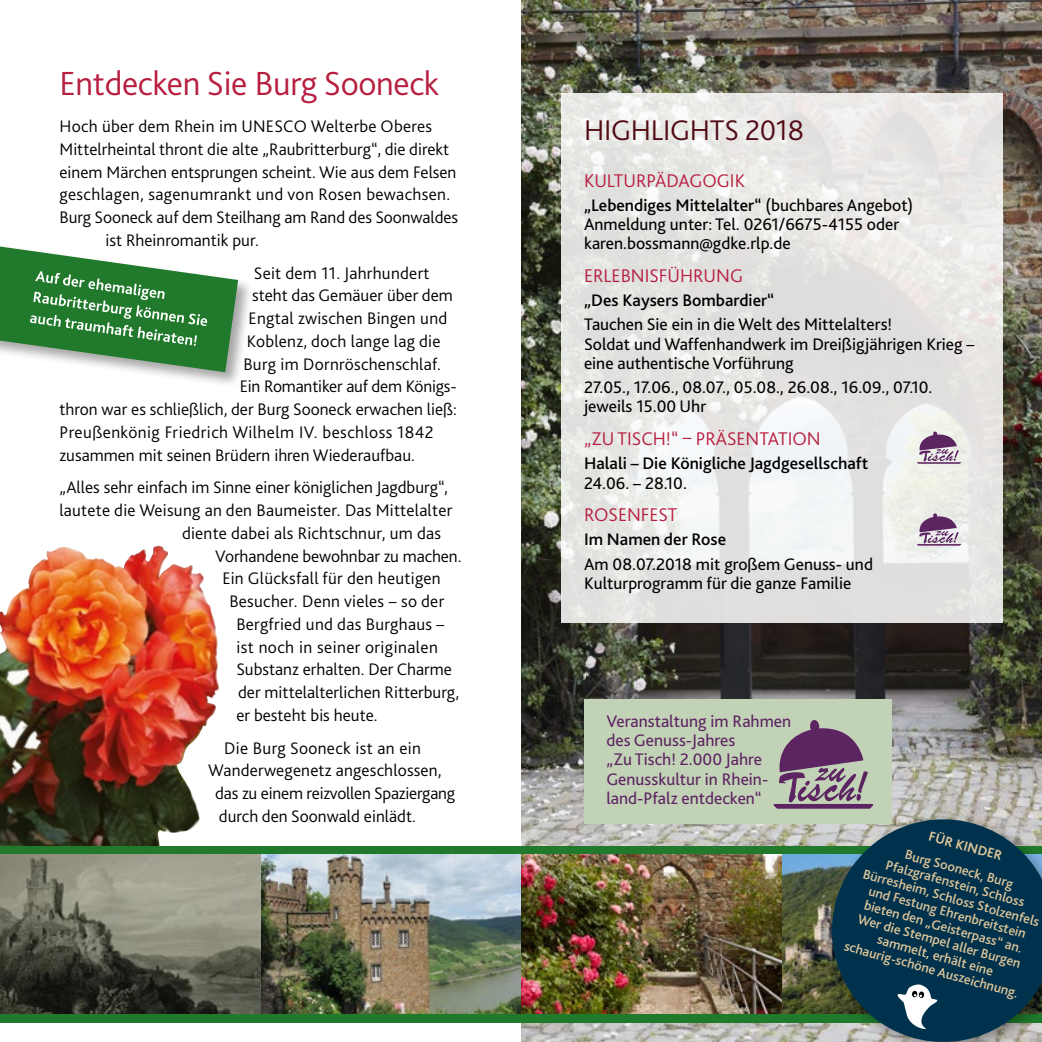
<style>
.page{position:relative;width:1042px;height:1042px;background:#fff}
.page>*{position:absolute;margin:0;border:0;box-sizing:border-box;transform-origin:0 0}
.t1{font:300 35px "Bliss 2";letter-spacing:-.01em;color:#b71e3f}
.t2{font:300 29.75px "Bliss 2";letter-spacing:-.01em;color:#520b14}
.t3{font:300 19.25px "Bliss 2";color:#b71e3f}
.t4{font:300 17.5px "Bliss 2";color:#000}
.t5{font:17.5px/19.2px "Bliss 2";color:#000}
.t6{font:17.5px/19.2px "Bliss 2";color:#5d2462}
.t7{font:500 17.5px "Bliss 2";color:#000}
.t8{font:300 17.5px "Bliss 2";letter-spacing:.025em;color:#000}
.t9{font:300 17.5px "Bliss 2";letter-spacing:.02em;color:#000}
.t10{font:500 14px/14.9px "Bliss 2";color:#dec599;text-align:center}
.t11{font:700 14px "Bliss 2";color:#dec599}
.s1{font-weight:500}
</style>
<div class="page">
<img style="left:0;top:545px;width:220px;height:302px">
<img style="left:521px;top:0;width:521px;height:847px">
<img style="left:260px;top:854px;width:521px;height:160px">
<img style="left:781px;top:854px;width:37px;height:160px">
<svg style="left:0;top:854px;width:260px;height:160px;background:#6d6d5f"></svg>
<div style="left:0;top:243px;width:254px;height:145px;background:#000;opacity:.35"></div>
<svg style="left:0;top:246px;width:238px;height:126px"></svg>
<div style="left:584px;top:700px;width:307px;height:124px;background:#c2d2b6"></div>
<svg style="left:773px;top:720px;width:100px;height:89px"></svg>
<div style="left:0;top:1014px;width:1042px;height:9px;background:#217a2c"></div>
<div style="left:0;top:847px;width:1042px;height:7px;background:#217a2c"></div>
<svg style="left:818px;top:806px;width:224px;height:236px;background:#29505e"></svg>
<svg style="left:896px;top:984px;width:42px;height:46px"></svg>
<svg style="left:562px;top:93px;width:441px;height:529px;fill:#e5e5e2"></svg>
<svg style="left:917px;top:513px;width:44px;height:33px"></svg>
<svg style="left:917px;top:431px;width:44px;height:33px"></svg>
<h1 class="t1" style="left:60px;top:61px;width:381px">Entdecken Sie Burg Sooneck</h1>
<p class="t4" style="left:60px;top:115px;width:374px">Hoch über dem Rhein im UNESCO Welterbe Oberes</p>
<p class="t4" style="left:60px;top:138px;width:391px">Mittelrheintal thront die alte „Raubritterburg“, die direkt</p>
<p class="t4" style="left:60px;top:161px;width:398px">einem Märchen entsprungen scheint. Wie aus dem Felsen</p>
<p class="t9" style="left:60px;top:184px;width:392px">geschlagen, sagenumrankt und von Rosen bewachsen.</p>
<p class="t4" style="left:60px;top:206px;width:400px">Burg Sooneck auf dem Steilhang am Rand des Soonwaldes</p>
<p class="t4" style="left:105px;top:229px;width:155px">ist Rheinromantik pur.</p>
<p class="t4" style="left:254px;top:262px;width:177px">Seit dem 11. Jahrhundert</p>
<p class="t4" style="left:252px;top:285px;width:202px">steht das Gemäuer über dem</p>
<p class="t4" style="left:249px;top:307px;width:200px">Engtal zwischen Bingen und</p>
<p class="t4" style="left:247px;top:330px;width:195px">Koblenz, doch lange lag die</p>
<p class="t4" style="left:243px;top:353px;width:199px">Burg im Dornröschenschlaf.</p>
<p class="t4" style="left:240px;top:376px;width:218px">Ein Romantiker auf dem Königs-</p>
<p class="t4" style="left:60px;top:398px;width:399px">thron war es schließlich, der Burg Sooneck erwachen ließ:</p>
<p class="t8" style="left:60px;top:421px;width:376px">Preußenkönig Friedrich Wilhelm IV. beschloss 1842</p>
<p class="t4" style="left:60px;top:444px;width:357px">zusammen mit seinen Brüdern ihren Wiederaufbau.</p>
<p class="t4" style="left:60px;top:477px;width:390px">„Alles sehr einfach im Sinne einer königlichen Jagdburg“,</p>
<p class="t4" style="left:60px;top:499px;width:394px">lautete die Weisung an den Baumeister. Das Mittelalter</p>
<p class="t4" style="left:182px;top:522px;width:260px">diente dabei als Richtschnur, um das</p>
<p class="t4" style="left:215px;top:545px;width:248px">Vorhandene bewohnbar zu machen.</p>
<p class="t4" style="left:222px;top:568px;width:220px">Ein Glücksfall für den heutigen</p>
<p class="t4" style="left:229px;top:590px;width:216px">Besucher. Denn vieles – so der</p>
<p class="t4" style="left:236px;top:613px;width:210px">Bergfried und das Burghaus –</p>
<p class="t8" style="left:236px;top:636px;width:203px">ist noch in seiner originalen</p>
<p class="t4" style="left:236px;top:659px;width:217px">Substanz erhalten. Der Charme</p>
<p class="t4" style="left:238px;top:681px;width:222px">der mittelalterlichen Ritterburg,</p>
<p class="t4" style="left:236px;top:704px;width:143px">er besteht bis heute.</p>
<p class="t9" style="left:224px;top:737px;width:198px">Die Burg Sooneck ist an ein</p>
<p class="t4" style="left:208px;top:759px;width:235px">Wanderwegenetz angeschlossen,</p>
<p class="t4" style="left:215px;top:782px;width:241px">das zu einem reizvollen Spaziergang</p>
<p class="t4" style="left:219px;top:805px;width:199px">durch den Soonwald einlädt.</p>
<h2 class="t2" style="left:584px;top:112px;width:222px">HIGHLIGHTS 2018</h2>
<p class="t3" style="left:584px;top:168px;width:162px">KULTURPÄDAGOGIK</p>
<p class="t5" style="left:584px;top:195px;width:331px"><span class="s1">„Lebendiges Mittelalter“</span> (buchbares Angebot)<br>Anmeldung unter: Tel. 0261/6675-4155 oder karen.bossmann@gdke.rlp.de</p>
<p class="t3" style="left:584px;top:264px;width:160px">ERLEBNISFÜHRUNG</p>
<p class="t7" style="left:584px;top:289px;width:192px">„Des Kaysers Bombardier“</p>
<p class="t5" style="left:584px;top:314px;width:392px">Tauchen Sie ein in die Welt des Mittelalters!<br>Soldat und Waffenhandwerk im Dreißigjährigen Krieg – eine authentische Vorführung</p>
<p class="t5" style="left:584px;top:377px;width:350px">27.05., 17.06., 08.07., 05.08., 26.08., 16.09., 07.10. jeweils 15.00 Uhr</p>
<p class="t3" style="left:584px;top:427px;width:238px">„ZU TISCH!“ – PRÄSENTATION</p>
<p class="t7" style="left:584px;top:453px;width:286px">Halali – Die Königliche Jagdgesellschaft</p>
<p class="t5" style="left:584px;top:473px;width:104px">24.06. – 28.10.</p>
<p class="t3" style="left:584px;top:503px;width:95px">ROSENFEST</p>
<p class="t7" style="left:584px;top:529px;width:144px">Im Namen der Rose</p>
<p class="t5" style="left:584px;top:554px;width:290px">Am 08.07.2018 mit großem Genuss- und<br>Kulturprogramm für die ganze Familie</p>
<p class="t6" style="left:606px;top:711px;width:186px">Veranstaltung im Rahmen des Genuss-Jahres<br>„Zu Tisch! 2.000 Jahre<br>Genusskultur in Rhein&shy;land-Pfalz entdecken“</p>
<p class="t11" style="left:932px;top:827px;width:77px;rotate:16deg">FÜR KINDER</p>
<p class="t10" style="left:874px;top:836px;width:184px;rotate:16deg">Burg Sooneck, Burg<br>Pfalzgrafenstein, Schloss<br>Bürresheim, Schloss Stolzenfels und Festung Ehrenbreitstein bieten den „Geisterpass“ an.<br>Wer die Stempel aller Burgen sammelt, erhält eine schaurig-schöne Auszeichnung.</p>
</div>
